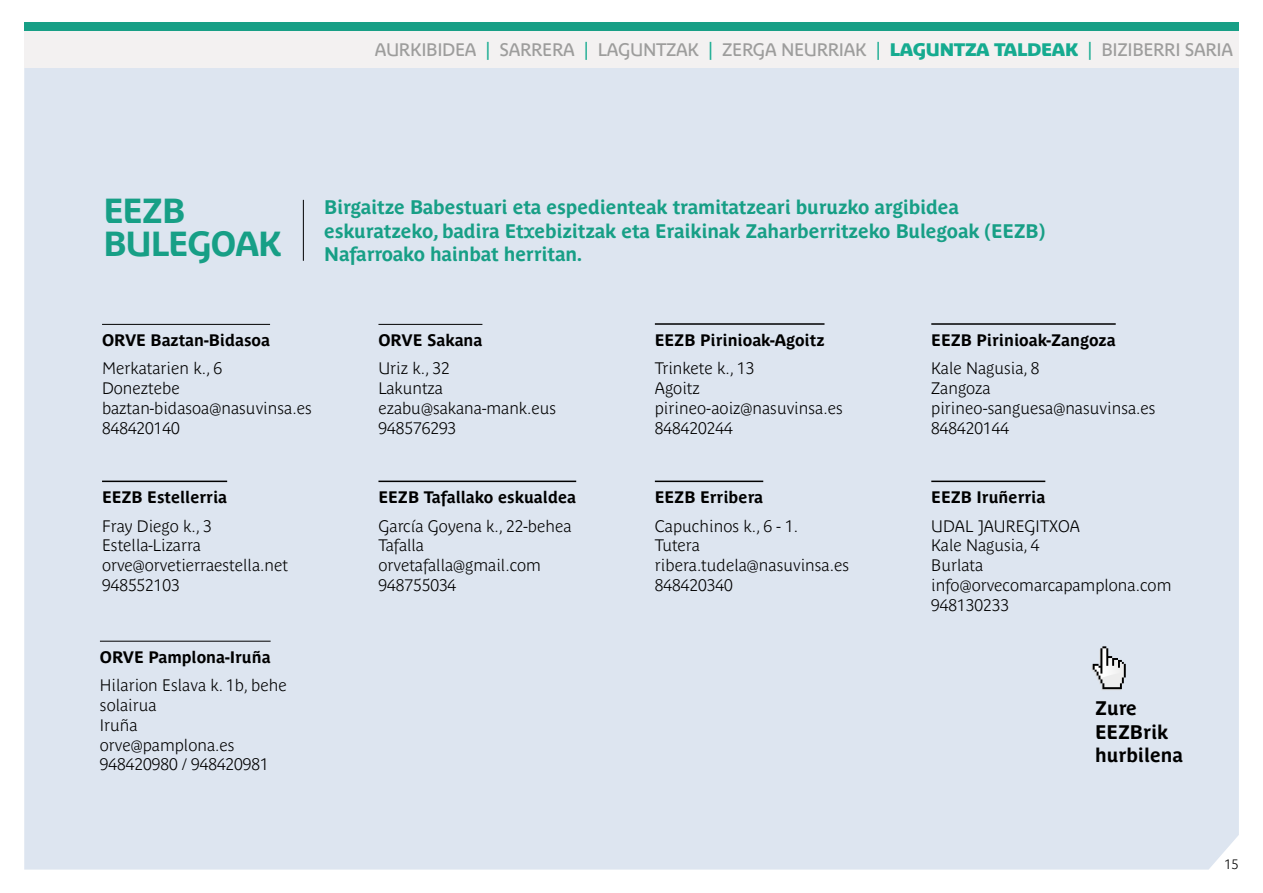
<style>
.page{position:relative;width:1263px;height:893px;background:#fff}
.page>*{position:absolute;margin:0;border:0;box-sizing:border-box;transform-origin:0 0}
.t1{font:700 34.5px "Parisine Plus Std";letter-spacing:-.03em;color:#179f86}
.t2{font:700 19.5px/23.4px "Parisine Plus Std";letter-spacing:-.01em;color:#179f86}
.t3{font:700 19.5px/23.4px "Parisine Plus Std";color:#000}
.t4{font:18px "Parisine Plus Std";letter-spacing:-.02em;color:#9d9d9c}
.t5{font:700 16.5px/19.8px "Parisine Plus Std Clair";color:#000}
.t6{font:700 16.5px "Parisine Plus Std";color:#000}
.t7{font:700 13.5px "Parisine Std Clair";color:#000}
.s1{color:#16ab90}
.s2{font-family:"Parisine Plus Std Sombre";color:#16ab90}
</style>
<div class="page">
<div style="left:24px;top:68px;width:1215px;height:802px;background:#dde5f0"></div>
<div style="left:24px;top:27px;width:1215px;height:41px;background:#f3f1f1"></div>
<div style="left:24px;top:22px;width:1215px;height:9px;background:#179f86"></div>
<hr style="left:102px;top:324px;width:168px;height:1px;background:#000">
<hr style="left:378px;top:324px;width:104px;height:1px;background:#000">
<hr style="left:655px;top:323px;width:169px;height:2px;background:#000">
<hr style="left:931px;top:323px;width:185px;height:2px;background:#000">
<hr style="left:102px;top:481px;width:125px;height:1px;background:#000">
<hr style="left:378px;top:481px;width:198px;height:1px;background:#000">
<hr style="left:655px;top:481px;width:108px;height:1px;background:#000">
<hr style="left:931px;top:481px;width:114px;height:1px;background:#000">
<hr style="left:100px;top:641px;width:171px;height:1px;background:#000">
<svg style="left:1091px;top:646px;width:35px;height:44px"></svg>
<hr style="left:303px;top:200px;width:1px;height:61px;background:#000">
<p class="t4" style="left:375px;top:39px;width:860px">AURKIBIDEA <span class="s1">|</span> SARRERA <span class="s1">|</span> LAGUNTZAK <span class="s1">|</span> ZERGA NEURRIAK <span class="s1">|</span> <span class="s2">LAGUNTZA TALDEAK</span> <span class="s1">|</span> BIZIBERRI SARIA</p>
<p class="t1" style="left:103px;top:191px;width:83px">EEZB</p>
<p class="t1" style="left:103px;top:223px;width:180px">BULEGOAK</p>
<p class="t2" style="left:324px;top:196px;width:722px">Birgaitze Babestuari eta espedienteak tramitatzeari buruzko argibidea eskuratzeko, badira Etxebizitzak eta Eraikinak Zaharberritzeko Bulegoak (EEZB)<br>Nafarroako hainbat herritan.</p>
<p class="t6" style="left:102px;top:331px;width:169px">ORVE Baztan-Bidasoa</p>
<p class="t5" style="left:102px;top:359px;width:121px">Merkatarien k., 6</p>
<p class="t5" style="left:102px;top:378px;width:79px">Doneztebe</p>
<p class="t5" style="left:102px;top:398px;width:211px">baztan-bidasoa@nasuvinsa.es</p>
<p class="t5" style="left:102px;top:418px;width:79px">848420140</p>
<p class="t6" style="left:102px;top:488px;width:127px">EEZB Estellerria</p>
<p class="t5" style="left:102px;top:516px;width:111px">Fray Diego k., 3</p>
<p class="t5" style="left:102px;top:536px;width:100px">Estella-Lizarra</p>
<p class="t5" style="left:102px;top:555px;width:187px">orve@orvetierraestella.net</p>
<p class="t5" style="left:102px;top:575px;width:79px">948552103</p>
<p class="t6" style="left:100px;top:647px;width:172px">ORVE Pamplona-Iruña</p>
<p class="t5" style="left:100px;top:675px;width:188px">Hilarion Eslava k. 1b, behe solairua</p>
<p class="t5" style="left:100px;top:715px;width:39px">Iruña</p>
<p class="t5" style="left:100px;top:735px;width:136px">orve@pamplona.es</p>
<p class="t5" style="left:100px;top:755px;width:170px">948420980 / 948420981</p>
<p class="t6" style="left:378px;top:331px;width:105px">ORVE Sakana</p>
<p class="t5" style="left:378px;top:359px;width:73px">Uriz k., 32</p>
<p class="t5" style="left:378px;top:378px;width:66px">Lakuntza</p>
<p class="t5" style="left:378px;top:398px;width:179px">ezabu@sakana-mank.eus</p>
<p class="t5" style="left:378px;top:418px;width:79px">948576293</p>
<p class="t6" style="left:378px;top:488px;width:199px">EEZB Tafallako eskualdea</p>
<p class="t5" style="left:378px;top:516px;width:195px">García Goyena k., 22-behea</p>
<p class="t5" style="left:378px;top:536px;width:47px">Tafalla</p>
<p class="t5" style="left:378px;top:555px;width:164px">orvetafalla@gmail.com</p>
<p class="t5" style="left:378px;top:575px;width:79px">948755034</p>
<p class="t6" style="left:655px;top:331px;width:171px">EEZB Pirinioak-Agoitz</p>
<p class="t5" style="left:655px;top:359px;width:101px">Trinkete k., 13</p>
<p class="t5" style="left:655px;top:378px;width:46px">Agoitz</p>
<p class="t5" style="left:655px;top:398px;width:189px">pirineo-aoiz@nasuvinsa.es</p>
<p class="t5" style="left:655px;top:418px;width:79px">848420244</p>
<p class="t6" style="left:655px;top:488px;width:110px">EEZB Erribera</p>
<p class="t5" style="left:655px;top:516px;width:145px">Capuchinos k., 6 - 1.</p>
<p class="t5" style="left:655px;top:536px;width:47px">Tutera</p>
<p class="t5" style="left:655px;top:555px;width:196px">ribera.tudela@nasuvinsa.es</p>
<p class="t5" style="left:655px;top:575px;width:79px">848420340</p>
<p class="t6" style="left:931px;top:331px;width:186px">EEZB Pirinioak-Zangoza</p>
<p class="t5" style="left:931px;top:359px;width:110px">Kale Nagusia, 8</p>
<p class="t5" style="left:931px;top:378px;width:61px">Zangoza</p>
<p class="t5" style="left:931px;top:398px;width:226px">pirineo-sanguesa@nasuvinsa.es</p>
<p class="t5" style="left:931px;top:418px;width:79px">848420144</p>
<p class="t6" style="left:931px;top:488px;width:116px">EEZB Iruñerria</p>
<p class="t5" style="left:931px;top:516px;width:150px">UDAL JAUREGITXOA<br>Kale Nagusia, 4</p>
<p class="t5" style="left:931px;top:555px;width:54px">Burlata</p>
<p class="t5" style="left:931px;top:575px;width:242px">info@orvecomarcapamplona.com</p>
<p class="t5" style="left:931px;top:595px;width:79px">948130233</p>
<p class="t3" style="left:1095px;top:696px;width:43px">Zure</p>
<p class="t3" style="left:1095px;top:720px;width:90px">EEZBrik hurbilena</p>
<p class="t7" style="left:1224px;top:856px;width:16px">15</p>
</div>
